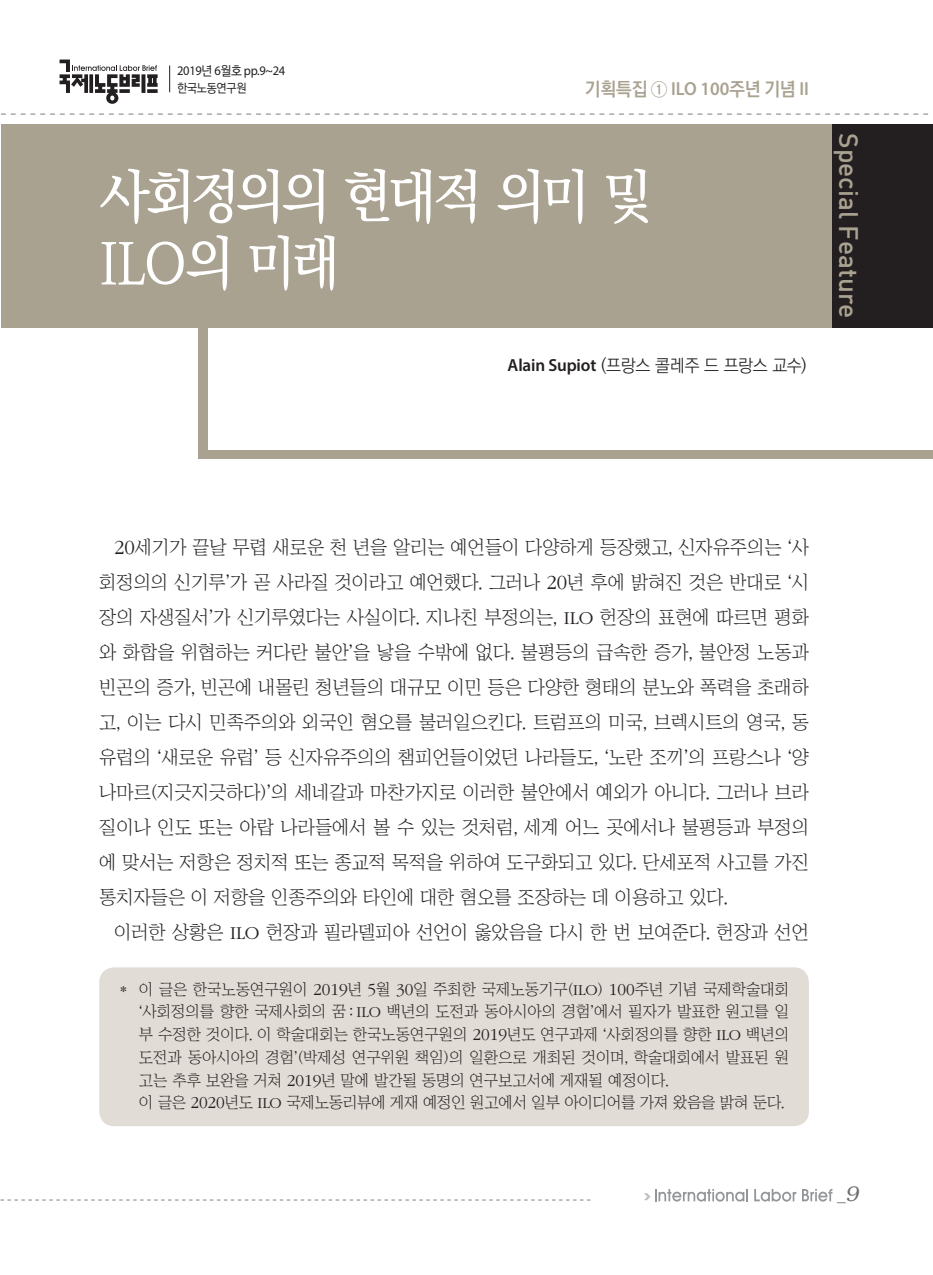
<style>
.page{position:relative;width:933px;height:1275px;background:#fff}
.page>*{position:absolute;margin:0;border:0;box-sizing:border-box;transform-origin:0 0}
.특집제목{font:500 57.75px "Ko Pub Batang";letter-spacing:-.08em;color:#fff;scale:.92 1}
.t1{font:26.25px "Dinmed";color:#aaa291}
.본문{font:18.9px/35px "Chosunilbo NM";color:#231f20;text-align:justify}
.기획특집_제목{font:700 18.9px "Ko Pub Dotum";color:#aaa291;scale:.95 1}
.저자{font:300 17.5px "Ko Pub Dotum";letter-spacing:-.015em;color:#231f20}
.t2{font:17.5px "Helvetica";color:#6c6d70;scale:.9 1}
.각주{font:15.75px/22.8px "Chosunilbo NM";color:#231f20;text-align:justify}
.머리__페이지{font:13.12px "Myriad Pro";letter-spacing:-.025em;color:#231f20;scale:.95 1}
.머리__노동연구원{font:500 12.25px "Ko Pub Dotum";letter-spacing:-.025em;color:#231f20;scale:.95 1}
.t3{font:700 7.88px "Ko Pub Dotum";color:#939598;scale:2 1}
.s1{font-family:"Ko Pub Dotum";font-weight:500}
.s2{font-family:"Myriad Pro";font-weight:600}
.s3{font-family:"ITC Garamond Std";font-weight:300;font-size:20.82px}
.s4{font-family:"ITC Garamond Std";font-weight:300}
.s5{font-family:"ITC Garamond Std";font-weight:300;font-size:17.32px}
.s6{font-family:"Bookman";font-weight:300;font-style:italic;font-size:21px}
</style>
<div class="page">
<div style="left:198px;top:315px;width:735px;height:144px;background:#aaa291"></div>
<div style="left:208px;top:307px;width:725px;height:143px;background:#fff"></div>
<div style="left:1px;top:124px;width:932px;height:203px;background:#aaa291"></div>
<div style="left:832px;top:124px;width:101px;height:203px;background:#231f20"></div>
<svg style="left:1px;top:113px;width:928px;height:2px"></svg>
<svg style="left:169px;top:65px;width:1px;height:27px"></svg>
<svg style="left:60px;top:60px;width:98px;height:44px"></svg>
<svg style="left:0;top:1199px;width:590px;height:1px"></svg>
<svg style="left:655px;top:1189px;width:93px;height:13px"></svg>
<svg style="left:754px;top:1189px;width:42px;height:13px"></svg>
<svg style="left:802px;top:1189px;width:30px;height:12px"></svg>
<div style="left:99px;top:967px;width:710px;height:159px;background:#e1dcd5;border-radius:15px"></div>
<p class="머리__페이지" style="left:177px;top:62px;width:115px">2019<span class="s1">년</span> 6<span class="s1">월호</span> pp.9~24</p>
<p class="머리__노동연구원" style="left:177px;top:82px;width:74px">한국노동연구원</p>
<p class="기획특집_제목" style="left:585px;top:80px;width:237px">기획특집 ① <span class="s2">ILO 100</span>주년 기념 <span class="s2">II</span></p>
<p class="특집제목" style="left:99px;top:168px;width:602px">사회정의의 현대적 의미 및</p>
<p class="특집제목" style="left:99px;top:234px;width:264px">ILO의 미래</p>
<p class="저자" style="left:507px;top:357px;width:300px"><span class="s2">Alain Supiot</span> (프랑스 콜레주 드 프랑스 교수)</p>
<h2 class="t1" style="left:865px;top:133px;width:187px;rotate:90deg">Special Feature</h2>
<p class="본문" style="left:99px;top:529px;width:711px;text-indent:15px"><span class="s3">20</span>세기가 끝날 무렵 새로운 천 년을 알리는 예언들이 다양하게 등장했고, 신자유주의는 ‘사 회정의의 신기루’가 곧 사라질 것이라고 예언했다. 그러나 <span class="s3">20</span>년 후에 밝혀진 것은 반대로 ‘시 장의 자생질서’가 신기루였다는 사실이다. 지나친 부정의는, <span class="s4">ILO</span> 헌장의 표현에 따르면 평화 와 화합을 위협하는 커다란 불안’을 낳을 수밖에 없다. 불평등의 급속한 증가, 불안정 노동과 빈곤의 증가, 빈곤에 내몰린 청년들의 대규모 이민 등은 다양한 형태의 분노와 폭력을 초래하 고, 이는 다시 민족주의와 외국인 혐오를 불러일으킨다. 트럼프의 미국, 브렉시트의 영국, 동 유럽의 ‘새로운 유럽’ 등 신자유주의의 챔피언들이었던 나라들도, ‘노란 조끼’의 프랑스나 ‘양 나마르(지긋지긋하다)’의 세네갈과 마찬가지로 이러한 불안에서 예외가 아니다. 그러나 브라 질이나 인도 또는 아랍 나라들에서 볼 수 있는 것처럼, 세계 어느 곳에서나 불평등과 부정의 에 맞서는 저항은 정치적 또는 종교적 목적을 위하여 도구화되고 있다. 단세포적 사고를 가진 통치자들은 이 저항을 인종주의와 타인에 대한 혐오를 조장하는 데 이용하고 있다.</p>
<p class="본문" style="left:114px;top:914px;width:696px">이러한 상황은 <span class="s4">ILO</span> 헌장과 필라델피아 선언이 옳았음을 다시 한 번 보여준다. 헌장과 선언</p>
<p class="각주" style="left:139px;top:977px;width:651px;text-indent:-20px">* 이 글은 한국노동연구원이 <span class="s5">2019</span>년 <span class="s5">5</span>월 <span class="s5">30</span>일 주최한 국제노동기구(<span class="s4">ILO</span>) <span class="s5">100</span>주년 기념 국제학술대회 ‘사회정의를 향한 국제사회의 꿈 : <span class="s4">ILO</span> 백년의 도전과 동아시아의 경험’에서 필자가 발표한 원고를 일 부 수정한 것이다. 이 학술대회는 한국노동연구원의 <span class="s5">2019</span>년도 연구과제 ‘사회정의를 향한 <span class="s4">ILO</span> 백년의 도전과 동아시아의 경험’(박제성 연구위원 책임)의 일환으로 개최된 것이며, 학술대회에서 발표된 원 고는 추후 보완을 거쳐 <span class="s5">2019</span>년 말에 발간될 동명의 연구보고서에 게재될 예정이다.</p>
<p class="각주" style="left:139px;top:1091px;width:647px">이 글은 <span class="s5">2020</span>년도 <span class="s4">ILO</span> 국제노동리뷰에 게재 예정인 원고에서 일부 아이디어를 가져 왔음을 밝혀 둔다.</p>
<p class="t3" style="left:644px;top:1192px;width:5px">》</p>
<p class="t2" style="left:837px;top:1184px;width:25px">_<span class="s6">9</span></p>
</div>
